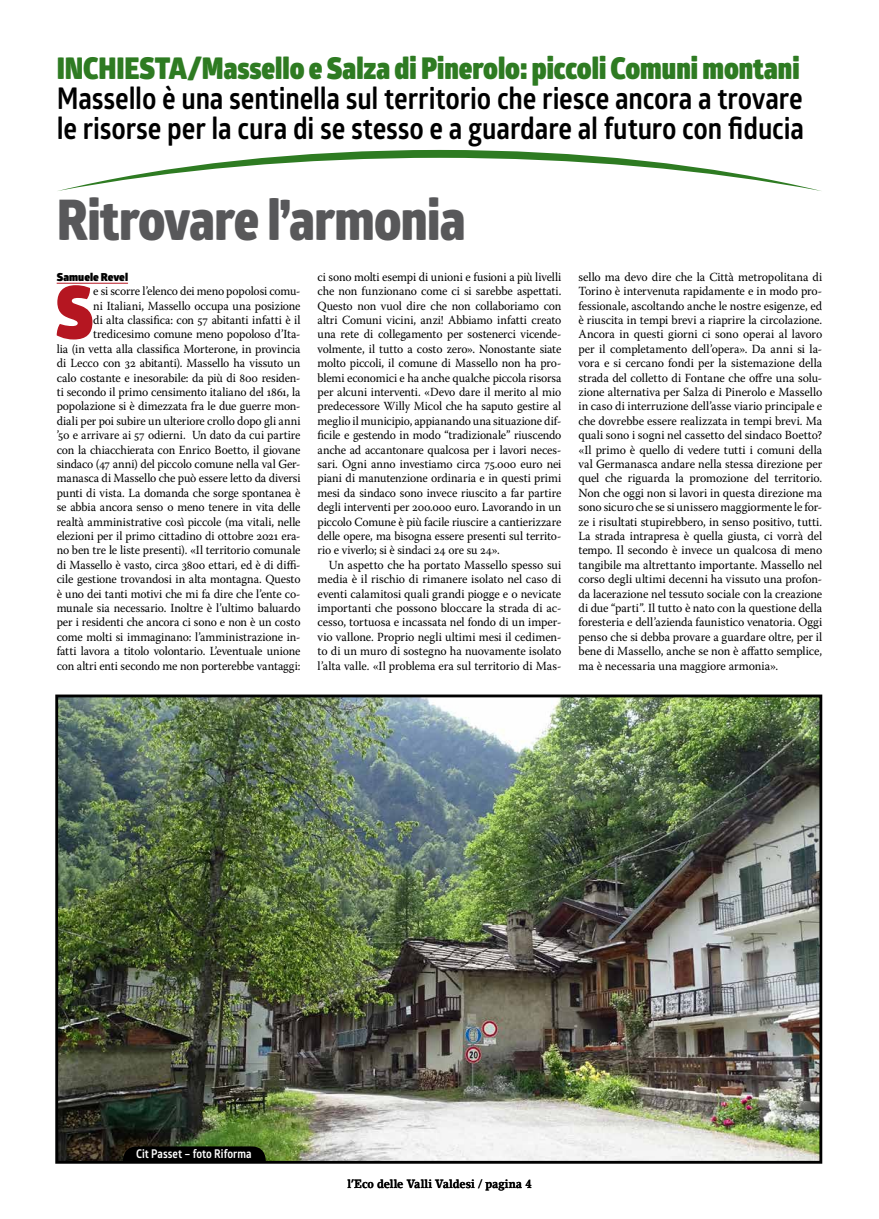
<style>
.page{position:relative;width:879px;height:1219px;background:#fff}
.page>*{position:absolute;margin:0;border:0;box-sizing:border-box;transform-origin:0 0}
.t1{font:900 72.4px "Glober";color:#b51621;scale:.88 1}
.t2{font:800 56px "Glober";letter-spacing:-.015em;color:#58585a;scale:.88 1}
.t3{font:700 30px/30px "Glober";letter-spacing:-.005em;color:#000;scale:.88 1}
.t4{font:900 30px "Glober";color:#2e7b22;scale:.88 1}
.t5{font:12.4px/14.4px "Warnock Pro";letter-spacing:-.01em;color:#000;text-align:right;scale:.95 1}
.t6{font:12.4px/14.4px "Warnock Pro";letter-spacing:-.01em;color:#000;text-align:justify;scale:.96 1}
.t7{font:700 12px "Lino Letter Std";letter-spacing:-.005em;color:#000;scale:.88 1}
.t8{font:700 12px "Glober";color:#fff;scale:.88 1}
.t9{font:900 11px "Glober";letter-spacing:.01em;color:#000}
</style>
<div class="page">
<svg style="left:58px;top:150px;width:763px;height:41px"></svg>
<hr style="left:57px;top:283px;width:71px;height:1px;background:#b51621">
<img style="left:59px;top:698px;width:759px;height:462px">
<div style="left:55px;top:694px;width:767px;height:470px;border:3px solid #000"></div>
<svg style="left:122px;top:1146px;width:145px;height:16px;background:#050602"></svg>
<h3 class="t4" style="left:57px;top:45px;width:845px">INCHIESTA/Massello e Salza di Pinerolo: piccoli Comuni montani</h3>
<h3 class="t3" style="left:57px;top:83px;width:851px">Massello è una sentinella sul territorio che riesce ancora a trovare le risorse per la cura di se stesso e a guardare al futuro con fiducia</h3>
<h2 class="t2" style="left:57px;top:179px;width:466px">Ritrovare l’armonia</h2>
<p class="t9" style="left:57px;top:268px;width:73px">Samuele Revel</p>
<h1 class="t1" style="left:56px;top:257px;width:44px">S</h1>
<p class="t5" style="left:57px;top:284px;width:258px">e si scorre l’elenco dei meno popolosi comu-<br>ni Italiani, Massello occupa una posizione<br>di alta classifica: con 57 abitanti infatti è il tredicesimo comune meno popoloso d’Ita-<br>lia (in vetta alla classifica Morterone, in provincia di Lecco con 32 abitanti). Massello ha vissuto un calo costante e inesorabile: da più di 800 residen&shy;ti secondo il primo censimento italiano del 1861, la popolazione si è dimezzata fra le due guerre mon&shy;diali per poi subire un ulteriore crollo dopo gli anni ’50 e arrivare ai 57 odierni. Un dato da cui partire con la chiacchierata con Enrico Boetto, il giovane sindaco (47 anni) del piccolo comune nella val Ger&shy;manasca di Massello che può essere letto da diversi punti di vista. La domanda che sorge spontanea è se abbia ancora senso o meno tenere in vita delle realtà amministrative così piccole (ma vitali, nelle elezioni per il primo cittadino di ottobre 2021 era&shy;no ben tre le liste presenti). «Il territorio comunale di Massello è vasto, circa 3800 ettari, ed è di diffi&shy;cile gestione trovandosi in alta montagna. Questo è uno dei tanti motivi che mi fa dire che l’ente co&shy;munale sia necessario. Inoltre è l’ultimo baluardo per i residenti che ancora ci sono e non è un costo come molti si immaginano: l’amministrazione in&shy;fatti lavora a titolo volontario. L’eventuale unione con altri enti secondo me non porterebbe vantaggi:</p>
<p class="t5" style="left:317px;top:269px;width:258px;text-align:justify">ci sono molti esempi di unioni e fusioni a più livelli che non funzionano come ci si sarebbe aspettati.<br>Questo non vuol dire che non collaboriamo con altri Comuni vicini, anzi! Abbiamo infatti creato una rete di collegamento per sostenerci vicende&shy;volmente, il tutto a costo zero». Nonostante siate molto piccoli, il comune di Massello non ha pro&shy;blemi economici e ha anche qualche piccola risorsa per alcuni interventi. «Devo dare il merito al mio predecessore Willy Micol che ha saputo gestire al meglio il municipio, appianando una situazione dif&shy;ficile e gestendo in modo “tradizionale” riuscendo anche ad accantonare qualcosa per i lavori neces&shy;sari. Ogni anno investiamo circa 75.000 euro nei piani di manutenzione ordinaria e in questi primi mesi da sindaco sono invece riuscito a far partire degli interventi per 200.000 euro. Lavorando in un piccolo Comune è più facile riuscire a cantierizzare delle opere, ma bisogna essere presenti sul territo&shy;rio e viverlo; si è sindaci 24 ore su 24».</p>
<p class="t6" style="left:317px;top:557px;width:255px;text-indent:11px">Un aspetto che ha portato Massello spesso sui media è il rischio di rimanere isolato nel caso di eventi calamitosi quali grandi piogge e o nevicate importanti che possono bloccare la strada di ac&shy;cesso, tortuosa e incassata nel fondo di un imper&shy;vio vallone. Proprio negli ultimi mesi il cedimen&shy;to di un muro di sostegno ha nuovamente isolato l’alta valle. «Il problema era sul territorio di Mas-</p>
<p class="t6" style="left:578px;top:269px;width:255px">sello ma devo dire che la Città metropolitana di Torino è intervenuta rapidamente e in modo pro&shy;fessionale, ascoltando anche le nostre esigenze, ed è riuscita in tempi brevi a riaprire la circolazione.<br>Ancora in questi giorni ci sono operai al lavoro per il completamento dell’opera». Da anni si la&shy;vora e si cercano fondi per la sistemazione della strada del colletto di Fontane che offre una solu&shy;zione alternativa per Salza di Pinerolo e Massello in caso di interruzione dell’asse viario principale e che dovrebbe essere realizzata in tempi brevi. Ma quali sono i sogni nel cassetto del sindaco Boetto? «Il primo è quello di vedere tutti i comuni della val Germanasca andare nella stessa direzione per quel che riguarda la promozione del territorio.<br>Non che oggi non si lavori in questa direzione ma sono sicuro che se si unissero maggiormente le for&shy;ze i risultati stupirebbero, in senso positivo, tutti.<br>La strada intrapresa è quella giusta, ci vorrà del tempo. Il secondo è invece un qualcosa di meno tangibile ma altrettanto importante. Massello nel corso degli ultimi decenni ha vissuto una profon&shy;da lacerazione nel tessuto sociale con la creazione di due “parti”. Il tutto è nato con la questione della foresteria e dell’azienda faunistico venatoria. Oggi penso che si debba provare a guardare oltre, per il bene di Massello, anche se non è affatto semplice, ma è necessaria una maggiore armonia».</p>
<p class="t8" style="left:136px;top:1145px;width:133px">Cit Passet – foto Riforma</p>
<p class="t7" style="left:347px;top:1176px;width:211px">l’Eco delle Valli Valdesi / pagina 4</p>
</div>
